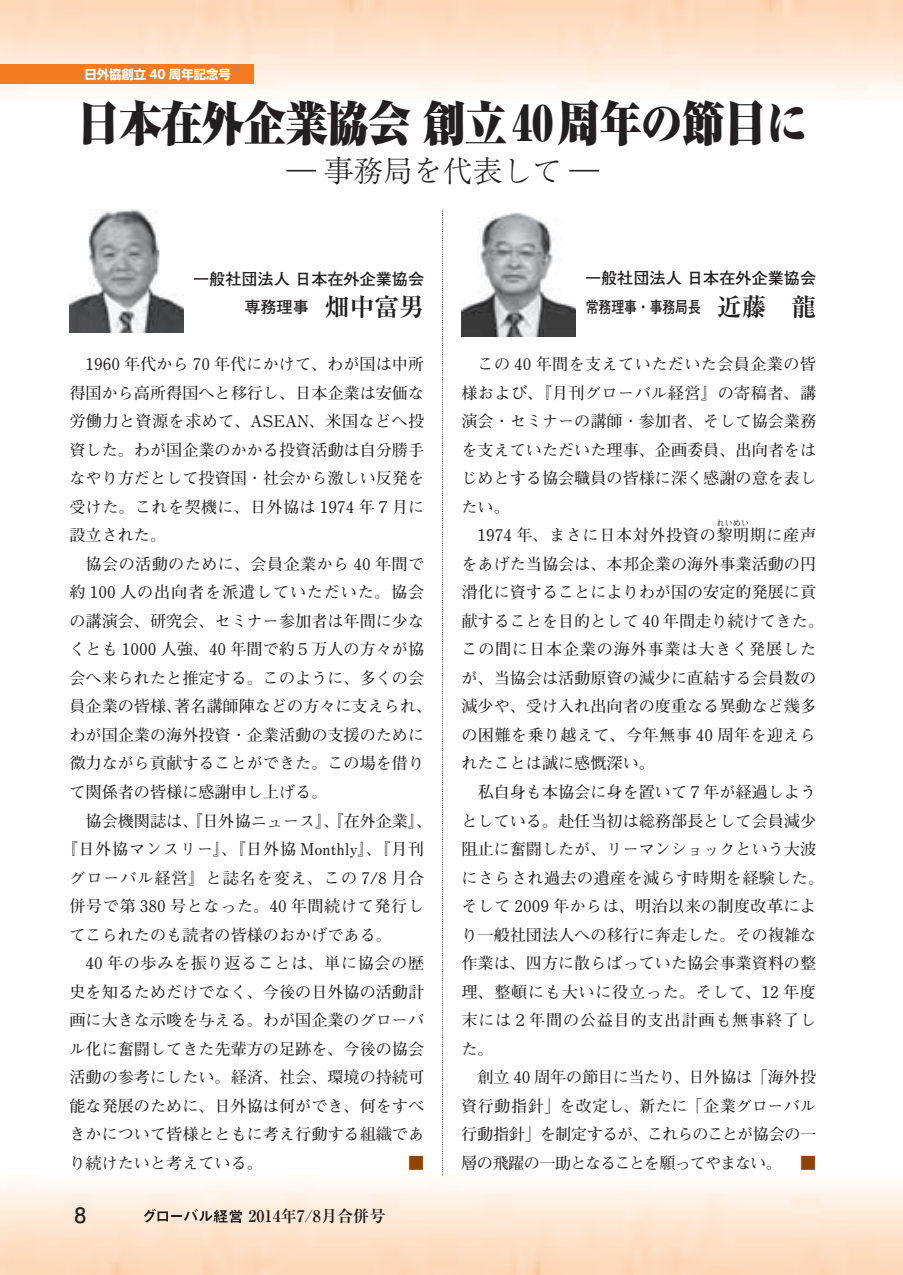
<style>
.page{position:relative;width:903px;height:1275px;background:#fff}
.page>*{position:absolute;margin:0;border:0;box-sizing:border-box;transform-origin:0 0}
.t1{font:900 47.07px "Ryumin Pro";letter-spacing:-.02em;color:#231f20;scale:.9 1}
.t2{font:300 29.75px "Ryumin Pro";color:#231f20}
.t3{font:700 21px "Futo Go B101 Pro";color:#231f20}
.t4{font:700 16.1px/28.5px "Futo Min A101 Pro";color:#231f20;text-align:justify}
.t5{font:700 16.1px/28.5px "Futo Go B101 Pro";color:#231f20;text-align:right}
.t6{font:700 16.1px "Futo Min A101 Pro";letter-spacing:.04em;color:#231f20}
.t7{font:700 16.1px "Futo Min A101 Pro";letter-spacing:.05em;color:#231f20}
.t8{font:700 16.1px "Futo Min A101 Pro";letter-spacing:.055em;color:#231f20}
.t9{font:700 16.1px "Futo Min A101 Pro";letter-spacing:.035em;color:#231f20}
.t10{font:700 16.1px "Ryumin Pro";color:#231f20}
.t11{font:700 16.1px "Futo Min A101 Pro";color:#8d4400}
.t12{font:700 12.42px "UD Shin Go Pro";color:#fff}
.t13{font:700 8.05px "Futo Min A101 Pro";color:#231f20}
.s1{font-family:"Ryumin Pro";font-size:24.85px}
.s2{color:#8d4400}
</style>
<div class="page">
<svg style="left:442px;top:209px;width:1px;height:967px"></svg>
<svg style="left:144px;top:1209px;width:98px;height:14px"></svg>
<img style="left:0;top:0;width:903px;height:94px">
<div style="left:0;top:64px;width:253px;height:20px;background:#f47b21"></div>
<img style="left:69px;top:209px;width:115px;height:123px">
<img style="left:461px;top:212px;width:114px;height:124px">
<p class="t12" style="left:84px;top:64px;width:148px">日外協創立 40 周年記念号</p>
<h1 class="t1" style="left:77px;top:86px;width:813px">日本在外企業協会 創立40周年の節目に</h1>
<h2 class="t2" style="left:286px;top:147px;width:314px">― 事務局を代表して ―</h2>
<p class="t5" style="left:193px;top:262px;width:233px">一般社団法人 日本在外企業協会専務理事 <span class="s1">畑中富男</span></p>
<p class="t4" style="left:69px;top:348px;width:356px;text-indent:16px">1960 年代から 70 年代にかけて、わが国は中所得国から高所得国へと移行し、日本企業は安価な労働力と資源を求めて、ASEAN、米国などへ投資した。わが国企業のかかる投資活動は自分勝手なやり方だとして投資国・社会から激しい反発を受けた。これを契機に、日外協は 1974 年７月に設立された。</p>
<p class="t4" style="left:69px;top:547px;width:364px;text-align:left;text-indent:16px">協会の活動のために、会員企業から 40 年間で約 100 人の出向者を派遣していただいた。協会の講演会、研究会、セミナー参加者は年間に少なくとも 1000 人強、40 年間で約５万人の方々が協会へ来られたと推定する。このように、多くの会員企業の皆様、著名講師陣などの方々に支えられ、わが国企業の海外投資・企業活動の支援のために微力ながら貢献することができた。この場を借りて関係者の皆様に感謝申し上げる。</p>
<p class="t4" style="left:86px;top:804px;width:348px">協会機関誌は、『日外協ニュース』、『在外企業』、</p>
<p class="t7" style="left:61px;top:836px;width:364px">『日外協マンスリー』、『日外協 Monthly』、『月刊</p>
<p class="t8" style="left:69px;top:865px;width:356px">グローバル経営』と誌名を変え、この 7/8 月合</p>
<p class="t6" style="left:69px;top:893px;width:356px">併号で第 380 号となった。40 年間続けて発行し</p>
<p class="t4" style="left:69px;top:918px;width:324px">てこられたのも読者の皆様のおかげである。</p>
<p class="t6" style="left:86px;top:950px;width:340px">40 年の歩みを振り返ることは、単に協会の歴</p>
<p class="t4" style="left:69px;top:975px;width:356px">史を知るためだけでなく、今後の日外協の活動計</p>
<p class="t4" style="left:69px;top:1004px;width:356px">画に大きな示唆を与える。わが国企業のグローバ</p>
<p class="t4" style="left:69px;top:1032px;width:356px">ル化に奮闘してきた先輩方の足跡を、今後の協会</p>
<p class="t4" style="left:69px;top:1061px;width:356px">活動の参考にしたい。経済、社会、環境の持続可</p>
<p class="t4" style="left:69px;top:1089px;width:356px">能な発展のために、日外協は何ができ、何をすべ</p>
<p class="t4" style="left:69px;top:1118px;width:356px">きかについて皆様とともに考え行動する組織であ</p>
<p class="t4" style="left:69px;top:1146px;width:195px">り続けたいと考えている。</p>
<p class="t11" style="left:408px;top:1150px;width:18px">■</p>
<h3 class="t3" style="left:74px;top:1198px;width:13px">8</h3>
<p class="t10" style="left:248px;top:1203px;width:139px">2014年7/8月合併号</p>
<p class="t5" style="left:585px;top:262px;width:233px;text-align:left">一般社団法人 日本在外企業協会常務理事・事務局長 <span class="s1">近藤　龍</span></p>
<p class="t4" style="left:461px;top:348px;width:356px;text-indent:16px">この 40 年間を支えていただいた会員企業の皆様および、『月刊グローバル経営』の寄稿者、講演会・セミナーの講師・参加者、そして協会業務を支えていただいた理事、企画委員、出向者をはじめとする協会職員の皆様に深く感謝の意を表したい。</p>
<p class="t9" style="left:477px;top:523px;width:340px">1974 年、まさに日本対外投資の黎明期に産声</p>
<p class="t13" style="left:716px;top:517px;width:34px">れいめい</p>
<p class="t4" style="left:461px;top:548px;width:364px;text-align:left">をあげた当協会は、本邦企業の海外事業活動の円滑化に資することによりわが国の安定的発展に貢献することを目的として 40 年間走り続けてきた。この間に日本企業の海外事業は大きく発展したが、当協会は活動原資の減少に直結する会員数の減少や、受け入れ出向者の度重なる異動など幾多の困難を乗り越えて、今年無事 40 周年を迎えられたことは誠に感慨深い。</p>
<p class="t4" style="left:461px;top:776px;width:364px;text-align:left;text-indent:16px">私自身も本協会に身を置いて７年が経過しようとしている。赴任当初は総務部長として会員減少阻止に奮闘したが、リーマンショックという大波にさらされ過去の遺産を減らす時期を経験した。そして 2009 年からは、明治以来の制度改革により一般社団法人への移行に奔走した。その複雑な作業は、四方に散らばっていた協会事業資料の整理、整頓にも大いに役立った。そして、12 年度末には２年間の公益目的支出計画も無事終了した。</p>
<p class="t4" style="left:461px;top:1061px;width:357px;text-indent:16px">創立 40 周年の節目に当たり、日外協は「海外投資行動指針」を改定し、新たに「企業グローバル行動指針」を制定するが、これらのことが協会の一層の飛躍の一助となることを願ってやまない。 <span class="s2">■</span></p>
</div>
